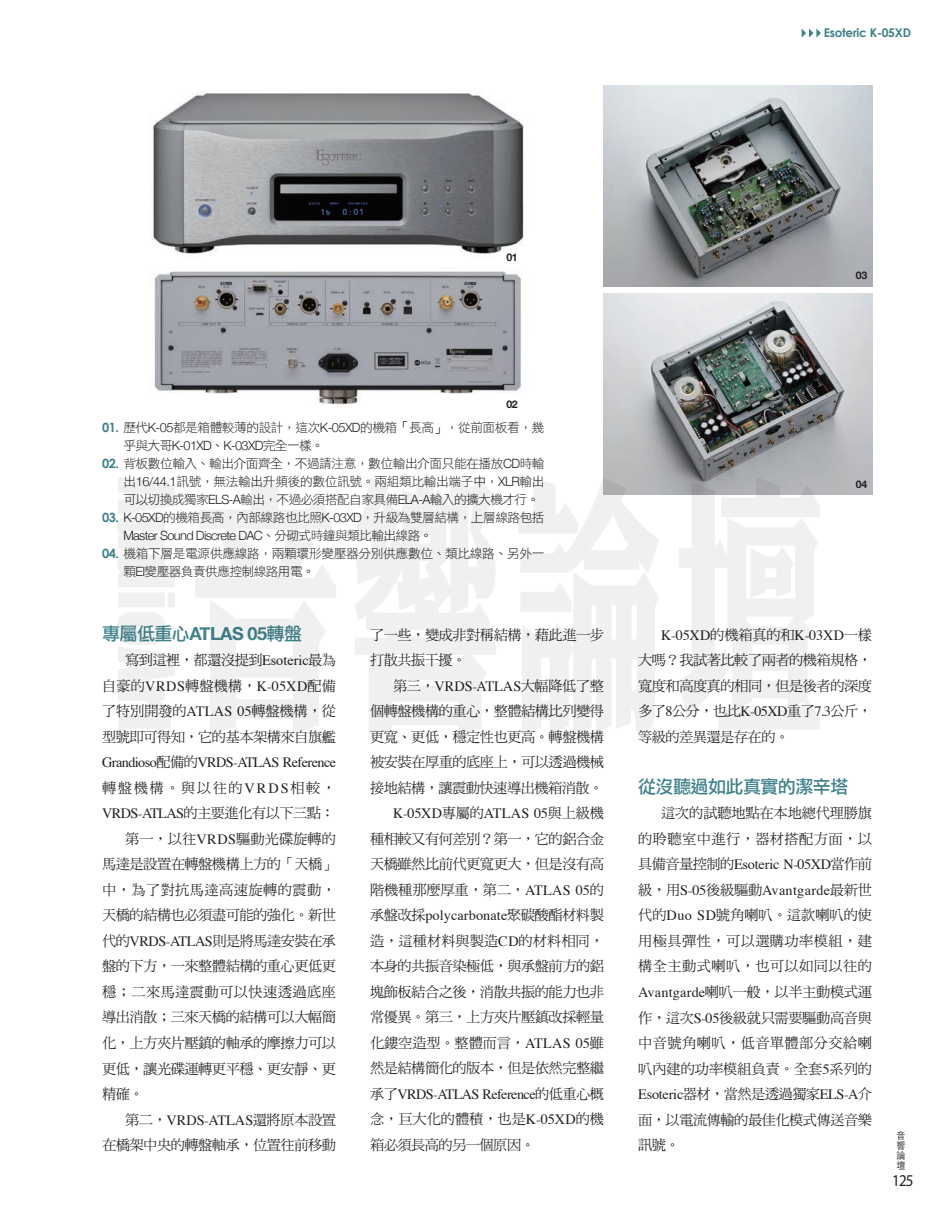
<style>
.page{position:relative;width:936px;height:1212px;background:#fff}
.page>*{position:absolute;margin:0;border:0;box-sizing:border-box;transform-origin:0 0}
.t1{font:18px "DF Li Hei Std W5";letter-spacing:-.03em;color:#3f828a}
.t2{font:16.5px "Myriad Pro";color:#231f20;scale:.91 1}
.t3{font:14.25px/25.5px "DF Ming Std W5";letter-spacing:-.035em;color:#231f20;text-align:justify}
.t4{font:14.25px/25.5px "Times";letter-spacing:-.015em;color:#231f20}
.t5{font:14.25px "Times";letter-spacing:.005em;color:#231f20}
.t6{font:14.25px "Times";letter-spacing:-.04em;color:#231f20}
.t7{font:14.25px "DF Ming Std W5";letter-spacing:.025em;color:#231f20}
.t8{font:14.25px/25.5px "DF Ming Std W5";letter-spacing:-.015em;color:#231f20;text-align:right}
.t9{font:14.25px "DF Ming Std W5";letter-spacing:.11em;color:#231f20}
.t10{font:14.25px "DF Ming Std W5";color:#231f20}
.t11{font:12.75px/18px "DF Li Hei Std W3";letter-spacing:-.04em;color:#231f20;text-align:justify}
.t12{font:300 12.75px "Helvetica Neue";letter-spacing:-.05em;color:#231f20}
.t13{font:700 12px "Century Gothic";letter-spacing:-.02em;color:#3f828a}
.t14{font:700 10.5px "Helvetica Neue";letter-spacing:-.03em;color:#231f20}
.t15{font:300 9.9px/10.2px "ST Heiti TC";color:#231f20;text-align:justify;scale:.91 1}
.s1{font-family:"Century Gothic";font-weight:700;color:#3f828a}
.s2{font-family:"Helvetica Neue";font-weight:300}
.s3{font-family:"DF Li Hei Std W3";font-weight:400}
.s4{font-family:"Helvetica Neue";font-weight:700}
.s5{font-family:"Times"}
.s6{font-family:"DF Ming Std W5"}
</style>
<div class="page">
<img style="left:149px;top:92px;width:375px;height:163px">
<img style="left:154px;top:271px;width:368px;height:134px">
<img style="left:603px;top:85px;width:269px;height:201px">
<img style="left:603px;top:293px;width:269px;height:202px">
<svg style="left:801px;top:29px;width:19px;height:9px"></svg>
<p class="t13" style="left:823px;top:26px;width:89px">Esoteric K-05XD</p>
<p class="t14" style="left:506px;top:249px;width:13px">01</p>
<p class="t14" style="left:855px;top:267px;width:13px">03</p>
<p class="t14" style="left:506px;top:396px;width:13px">02</p>
<p class="t11" style="left:102px;top:418px;width:443px"><span class="s1">01.</span> 歷代<span class="s2">K-05</span>都是箱體較薄的設計，這次<span class="s2">K-05XD</span>的機箱「長高」，從前面板看，幾</p>
<p class="t12" style="left:123px;top:435px;width:202px"><span class="s3">乎與大哥</span>K-01XD<span class="s3">、</span>K-03XD<span class="s3">完全一樣。</span></p>
<p class="t11" style="left:123px;top:454px;width:423px;text-indent:-21px"><span class="s1">02.</span> 背板數位輸入、輸出介面齊全，不過請注意，數位輸出介面只能在播放<span class="s2">CD</span>時輸出<span class="s2">16/44.1</span>訊號，無法輸出升頻後的數位訊號。兩組類比輸出端子中，<span class="s2">XLR</span>輸出可以切換成獨家<span class="s2">ELS-A</span>輸出，不過必須搭配自家具備<span class="s2">ELA-A</span>輸入的擴大機才行。</p>
<p class="t11" style="left:102px;top:508px;width:444px"><span class="s1">03.</span> <span class="s2">K-05XD</span>的機箱長高，內部線路也比照<span class="s2">K-03XD</span>，升級為雙層結構，上層線路包括</p>
<p class="t12" style="left:123px;top:525px;width:311px">Master Sound Discrete DAC<span class="s3">、分砌式時鐘與類比輸出線路。</span></p>
<p class="t11" style="left:123px;top:544px;width:422px;text-indent:-21px"><span class="s1">04.</span> 機箱下層是電源供應線路，兩顆環形變壓器分別供應數位、類比線路、另外一顆<span class="s2">EI</span>變壓器負責供應控制線路用電。</p>
<p class="t1" style="left:102px;top:624px;width:201px">專屬低重心<span class="s4">ATLAS 05</span>轉盤</p>
<p class="t3" style="left:102px;top:647px;width:235px;text-indent:23px">寫到這裡，都還沒提到<span class="s5">Esoteric</span>最為自豪的<span class="s5">VRDS</span>轉盤機構，<span class="s5">K-05XD</span>配備了特別開發的<span class="s5">ATLAS 05</span>轉盤機構，從型號即可得知，它的基本架構來自旗艦</p>
<p class="t6" style="left:102px;top:749px;width:235px">Grandioso<span class="s6">配備的</span>VRDS-ATLAS Reference</p>
<p class="t9" style="left:102px;top:780px;width:235px">轉盤機構。與以往的<span class="s5">VRDS</span>相較，</p>
<p class="t3" style="left:102px;top:800px;width:234px"><span class="s5">VRDS-ATLAS</span>的主要進化有以下三點：</p>
<p class="t10" style="left:125px;top:831px;width:212px">第一，以往<span class="s5">VRDS</span>驅動光碟旋轉的</p>
<p class="t3" style="left:102px;top:851px;width:235px">馬達是設置在轉盤機構上方的「天橋」</p>
<p class="t7" style="left:102px;top:882px;width:235px">中，為了對抗馬達高速旋轉的震動，</p>
<p class="t3" style="left:102px;top:902px;width:235px">天橋的結構也必須盡可能的強化。新世</p>
<p class="t3" style="left:102px;top:928px;width:235px">代的<span class="s5">VRDS-ATLAS</span>則是將馬達安裝在承</p>
<p class="t3" style="left:102px;top:953px;width:235px">盤的下方，一來整體結構的重心更低更</p>
<p class="t7" style="left:102px;top:984px;width:235px">穩；二來馬達震動可以快速透過底座</p>
<p class="t3" style="left:102px;top:1004px;width:235px">導出消散；三來天橋的結構可以大幅簡</p>
<p class="t3" style="left:102px;top:1030px;width:235px">化，上方夾片壓鎮的軸承的摩擦力可以</p>
<p class="t3" style="left:102px;top:1055px;width:235px">更低，讓光碟運轉更平穩、更安靜、更</p>
<p class="t3" style="left:102px;top:1081px;width:43px">精確。</p>
<p class="t5" style="left:125px;top:1106px;width:212px"><span class="s6">第二，</span>VRDS-ATLAS<span class="s6">還將原本設置</span></p>
<p class="t3" style="left:102px;top:1132px;width:235px">在橋架中央的轉盤軸承，位置往前移動</p>
<p class="t3" style="left:370px;top:622px;width:235px">了一些，變成非對稱結構，藉此進一步打散共振干擾。</p>
<p class="t5" style="left:393px;top:673px;width:212px"><span class="s6">第三，</span>VRDS-ATLAS<span class="s6">大幅降低了整</span></p>
<p class="t3" style="left:370px;top:698px;width:235px">個轉盤機構的重心，整體結構比列變得更寬、更低，穩定性也更高。轉盤機構被安裝在厚重的底座上，可以透過機械接地結構，讓震動快速導出機箱消散。</p>
<p class="t4" style="left:393px;top:799px;width:212px">K-05XD<span class="s6">專屬的</span>ATLAS 05<span class="s6">與上級機</span></p>
<p class="t3" style="left:370px;top:826px;width:235px">種相較又有何差別？第一，它的鋁合金天橋雖然比前代更寬更大，但是沒有高階機種那麼厚重，第二，<span class="s5">ATLAS 05</span>的</p>
<p class="t5" style="left:370px;top:902px;width:235px"><span class="s6">承盤改採</span>polycarbonate<span class="s6">聚碳酸酯材料製</span></p>
<p class="t3" style="left:370px;top:928px;width:235px">造，這種材料與製造<span class="s5">CD</span>的材料相同，本身的共振音染極低，與承盤前方的鋁塊飾板結合之後，消散共振的能力也非常優異。第三，上方夾片壓鎮改採輕量化鏤空造型。整體而言，<span class="s5">ATLAS 05</span>雖然是結構簡化的版本，但是依然完整繼</p>
<p class="t6" style="left:370px;top:1081px;width:235px"><span class="s6">承了</span>VRDS-ATLAS Reference<span class="s6">的低重心概</span></p>
<p class="t3" style="left:370px;top:1106px;width:235px">念，巨大化的體積，也是<span class="s5">K-05XD</span>的機箱必須長高的另一個原因。</p>
<p class="t14" style="left:855px;top:476px;width:13px">04</p>
<p class="t4" style="left:661px;top:621px;width:212px">K-05XD<span class="s6">的機箱真的和</span>K-03XD<span class="s6">一樣</span></p>
<p class="t3" style="left:638px;top:647px;width:235px">大嗎？我試著比較了兩者的機箱規格，寬度和高度真的相同，但是後者的深度多了<span class="s5">8</span>公分，也比<span class="s5">K-05XD</span>重了<span class="s5">7.3</span>公斤，等級的差異還是存在的。</p>
<p class="t1" style="left:638px;top:777px;width:212px">從沒聽過如此真實的潔辛塔</p>
<p class="t8" style="left:638px;top:800px;width:235px">這次的試聽地點在本地總代理勝旗<br>的聆聽室中進行，器材搭配方面，以</p>
<p class="t4" style="left:638px;top:851px;width:235px"><span class="s6">具備音量控制的</span>Esoteric N-05XD<span class="s6">當作前級，用</span>S-05<span class="s6">後級驅動</span>Avantgarde<span class="s6">最新世</span></p>
<p class="t3" style="left:638px;top:902px;width:235px">代的<span class="s5">Duo SD</span>號角喇叭。這款喇叭的使用極具彈性，可以選購功率模組，建構全主動式喇叭，也可以如同以往的<span class="s5">Avantgarde</span>喇叭一般，以半主動模式運作，這次<span class="s5">S-05</span>後級就只需要驅動高音與中音號角喇叭，低音單體部分交給喇叭內建的功率模組負責。全套<span class="s5">5</span>系列的</p>
<p class="t4" style="left:638px;top:1080px;width:235px">Esoteric<span class="s6">器材，當然是透過獨家</span>ELS-A<span class="s6">介</span></p>
<p class="t3" style="left:638px;top:1106px;width:235px">面，以電流傳輸的最佳化模式傳送音樂訊號。</p>
<p class="t15" style="left:896px;top:1129px;width:11px">音響論壇</p>
<p class="t2" style="left:892px;top:1170px;width:25px">125</p>
</div>
